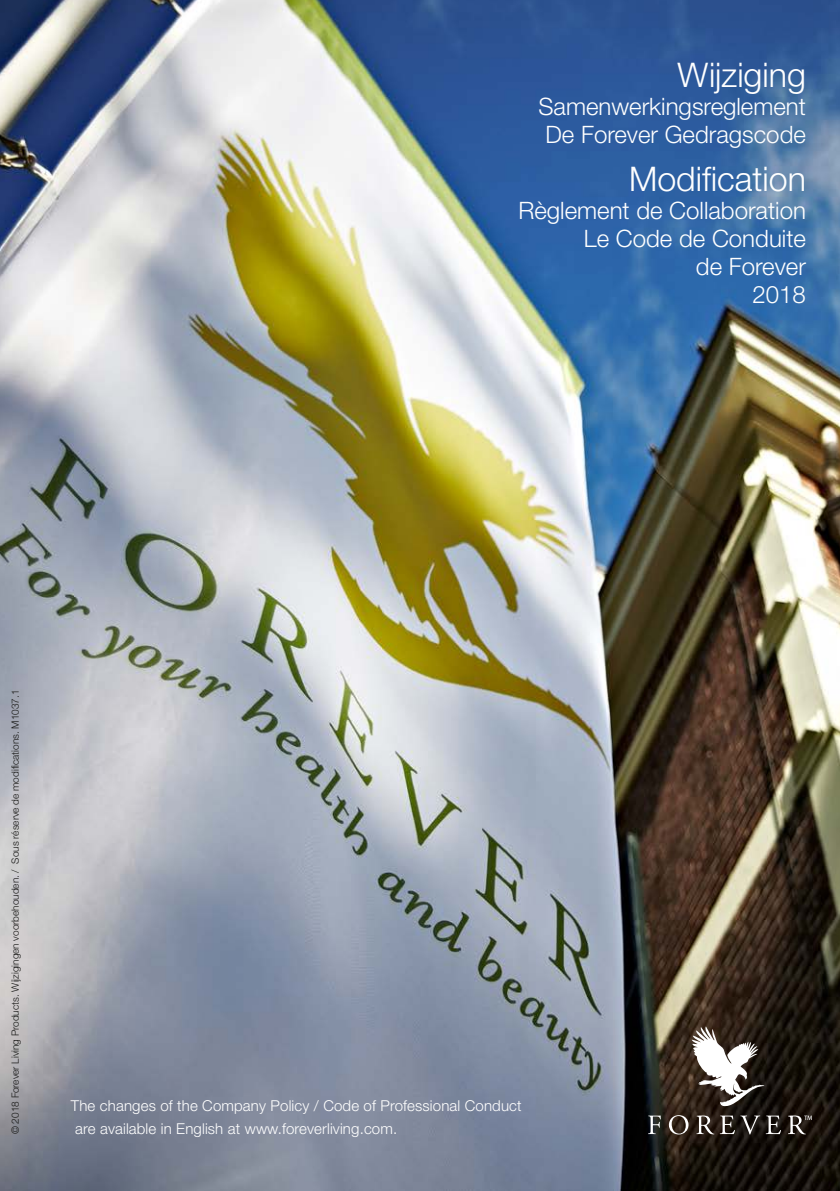
<style>
.page{position:relative;width:840px;height:1191px;background:#fff}
.page>*{position:absolute;margin:0;border:0;box-sizing:border-box;transform-origin:0 0}
.t1{font:300 34px "Helvetica Neue";color:#fff}
.t2{font:300 24px/28px "Helvetica Neue";color:#fff}
.t3{font:300 15px/23px "Helvetica Neue";letter-spacing:.01em;color:#fff}
.t4{font:300 10px "Helvetica Neue";color:#1a1a18}
</style>
<div class="page">
<img style="left:0;top:0;width:839px;height:1191px">
<svg style="left:647px;top:1115px;width:13px;height:19px"></svg>
<svg style="left:668px;top:1115px;width:20px;height:19px"></svg>
<svg style="left:696px;top:1115px;width:38px;height:19px"></svg>
<svg style="left:740px;top:1115px;width:19px;height:19px"></svg>
<svg style="left:765px;top:1115px;width:15px;height:19px"></svg>
<svg style="left:787px;top:1115px;width:24px;height:19px"></svg>
<svg style="left:691px;top:1026px;width:73px;height:81px"></svg>
<h1 class="t1" style="left:677px;top:54px;width:130px">Wijziging</h1>
<h2 class="t2" style="left:538px;top:92px;width:269px">Samenwerkingsreglement<br>De Forever Gedragscode</h2>
<h1 class="t1" style="left:628px;top:158px;width:178px">Modification</h1>
<h2 class="t2" style="left:518px;top:196px;width:289px;text-align:right">Règlement de Collaboration<br>Le Code de Conduite<br>de Forever<br>2018</h2>
<p class="t4" style="left:9px;top:1134px;width:446px;rotate:-90deg">© 2018 Forever Living Products. Wijzigingen voorbehouden. / Sous réserve de modifications. M1037.1</p>
<p class="t3" style="left:71px;top:1094px;width:452px">The changes of the Company Policy / Code of Professional Conduct are available in English at www.foreverliving.com.</p>
</div>
